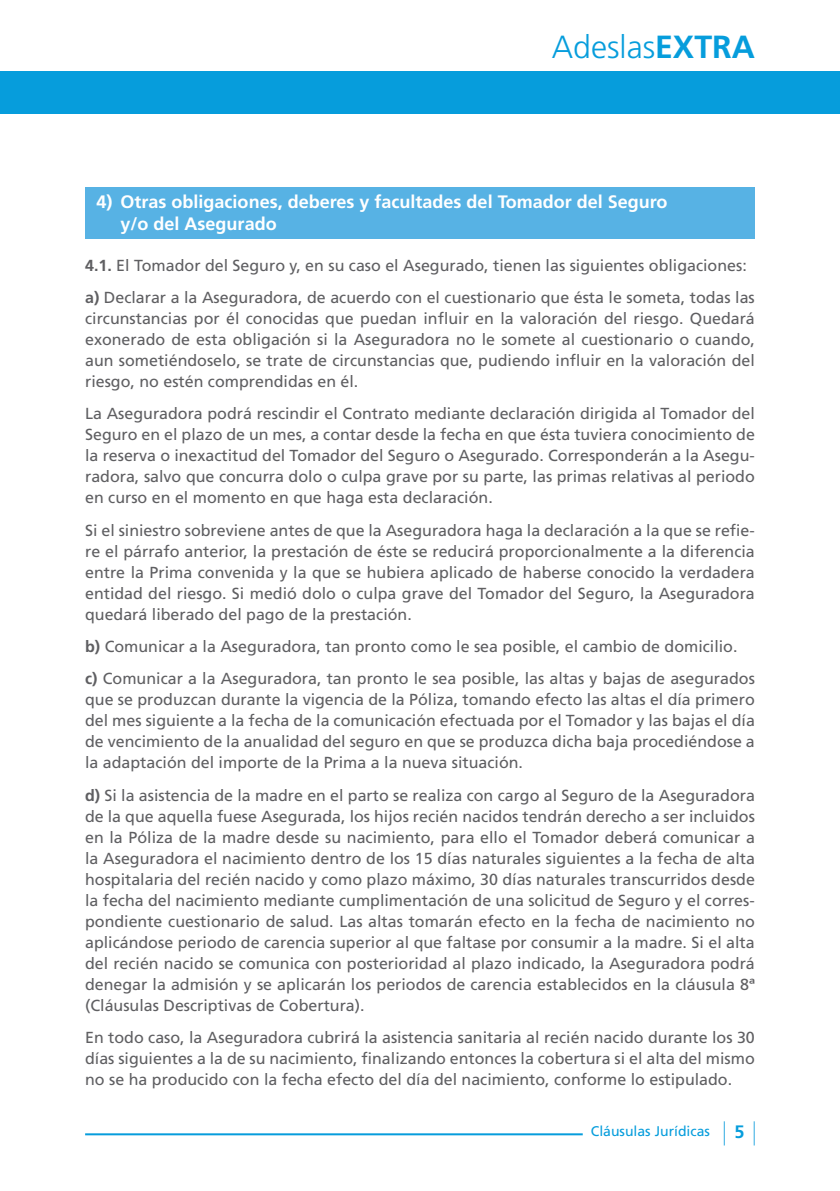
<style>
.page{position:relative;width:840px;height:1191px;background:#fff}
.page>*{position:absolute;margin:0;border:0;box-sizing:border-box;transform-origin:0 0}
.t1{font:300 32px "Frutiger";color:#069ddc}
.t2{font:700 18px/22px "Frutiger";color:#fff}
.t3{font:700 18px "Frutiger";color:#069ddc}
.t4{font:16px/21px "Frutiger";color:#5f5f62;text-align:justify}
.t5{font:14px "Frutiger";color:#069ddc}
.s1{font-weight:700}
</style>
<div class="page">
<div style="left:0;top:71px;width:839px;height:43px;background:#069ddc"></div>
<hr style="left:85px;top:1133px;width:497px;height:2px;background:#069ddc">
<svg style="left:723px;top:1121px;width:1px;height:24px"></svg>
<svg style="left:753px;top:1121px;width:1px;height:24px"></svg>
<div style="left:85px;top:187px;width:669px;height:51px;background:#57b2e4"></div>
<h1 class="t1" style="left:551px;top:29px;width:204px">Adeslas<span class="s1">EXTRA</span></h1>
<p class="t2" style="left:120px;top:190px;width:548px;text-indent:-24px">4) Otras obligaciones, deberes y facultades del Tomador del Seguro y/o del Asegurado</p>
<p class="t4" style="left:85px;top:249px;width:670px;line-height:32.4px"><span class="s1">4.1.</span> El Tomador del Seguro y, en su caso el Asegurado, tienen las siguientes obligaciones: <span class="s1">a)</span> Declarar a la Aseguradora, de acuerdo con el cuestionario que ésta le someta, todas las</p>
<p class="t4" style="left:85px;top:308px;width:671px">circunstancias por él conocidas que puedan influir en la valoración del riesgo. Quedará exonerado de esta obligación si la Aseguradora no le somete al cuestionario o cuando, aun sometiéndoselo, se trate de circunstancias que, pudiendo influir en la valoración del riesgo, no estén comprendidas en él.</p>
<p class="t4" style="left:85px;top:403px;width:671px">La Aseguradora podrá rescindir el Contrato mediante declaración dirigida al Tomador del Seguro en el plazo de un mes, a contar desde la fecha en que ésta tuviera conocimiento de la reserva o inexactitud del Tomador del Seguro o Asegurado. Corresponderán a la Asegu&shy;radora, salvo que concurra dolo o culpa grave por su parte, las primas relativas al periodo en curso en el momento en que haga esta declaración.</p>
<p class="t4" style="left:85px;top:519px;width:670px">Si el siniestro sobreviene antes de que la Aseguradora haga la declaración a la que se refie&shy;re el párrafo anterior, la prestación de éste se reducirá proporcionalmente a la diferencia entre la Prima convenida y la que se hubiera aplicado de haberse conocido la verdadera entidad del riesgo. Si medió dolo o culpa grave del Tomador del Seguro, la Aseguradora quedará liberado del pago de la prestación.</p>
<p class="t4" style="left:85px;top:630px;width:671px;line-height:32.4px"><span class="s1">b)</span> Comunicar a la Aseguradora, tan pronto como le sea posible, el cambio de domicilio.<br><span class="s1">c)</span> Comunicar a la Aseguradora, tan pronto le sea posible, las altas y bajas de asegurados</p>
<p class="t4" style="left:85px;top:689px;width:671px">que se produzcan durante la vigencia de la Póliza, tomando efecto las altas el día primero del mes siguiente a la fecha de la comunicación efectuada por el Tomador y las bajas el día de vencimiento de la anualidad del seguro en que se produzca dicha baja procediéndose a la adaptación del importe de la Prima a la nueva situación.</p>
<p class="t4" style="left:85px;top:784px;width:671px"><span class="s1">d)</span> Si la asistencia de la madre en el parto se realiza con cargo al Seguro de la Aseguradora de la que aquella fuese Asegurada, los hijos recién nacidos tendrán derecho a ser incluidos en la Póliza de la madre desde su nacimiento, para ello el Tomador deberá comunicar a la Aseguradora el nacimiento dentro de los 15 días naturales siguientes a la fecha de alta hospitalaria del recién nacido y como plazo máximo, 30 días naturales transcurridos desde la fecha del nacimiento mediante cumplimentación de una solicitud de Seguro y el corres&shy;pondiente cuestionario de salud. Las altas tomarán efecto en la fecha de nacimiento no aplicándose periodo de carencia superior al que faltase por consumir a la madre. Si el alta del recién nacido se comunica con posterioridad al plazo indicado, la Aseguradora podrá denegar la admisión y se aplicarán los periodos de carencia establecidos en la cláusula 8ª (Cláusulas Descriptivas de Cobertura).</p>
<p class="t4" style="left:85px;top:1026px;width:670px">En todo caso, la Aseguradora cubrirá la asistencia sanitaria al recién nacido durante los 30 días siguientes a la de su nacimiento, finalizando entonces la cobertura si el alta del mismo no se ha producido con la fecha efecto del día del nacimiento, conforme lo estipulado.</p>
<p class="t5" style="left:590px;top:1123px;width:121px">Cláusulas Jurídicas</p>
<p class="t3" style="left:734px;top:1121px;width:12px">5</p>
</div>
